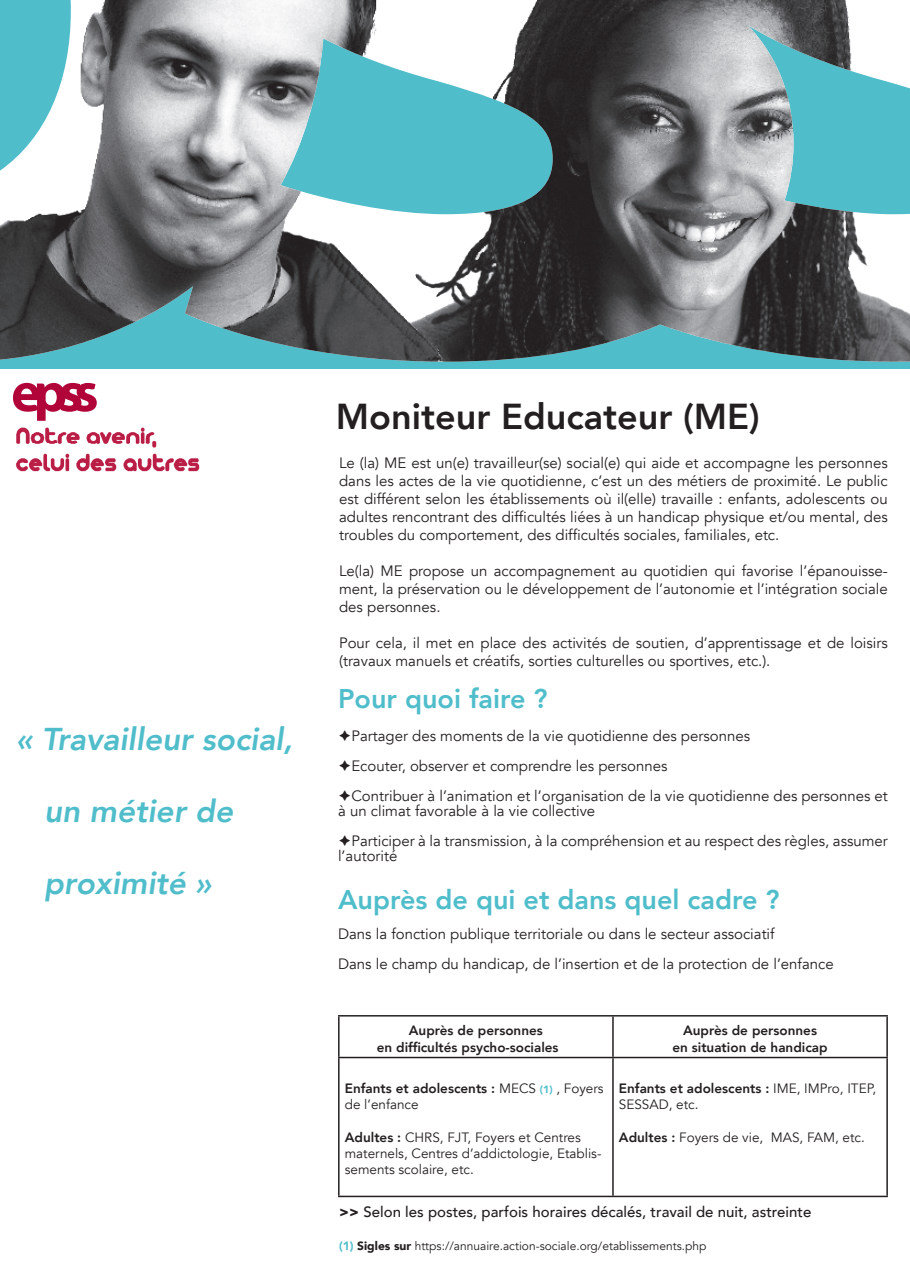
<style>
.page{position:relative;width:910px;height:1280px;background:#fff}
.page>*{position:absolute;margin:0;border:0;box-sizing:border-box;transform-origin:0 0}
.t1{font:800 36px "Avenir";color:#231f20}
.t2{font:italic 800 31.5px "Avenir";color:#50bdcb}
.t3{font:800 27px "Avenir";color:#50bdcb}
.t4{font:15px/18px "Avenir";color:#231f20}
.t5{font:500 15px "Avenir";color:#231f20}
.t6{font:13.5px/16.2px "Avenir";color:#231f20}
.t7{font:800 13.5px "Avenir";color:#231f20}
.t8{font:12px "Avenir";color:#231f20}
.s1{font-weight:800}
.s2{font-weight:900;font-size:10.5px;color:#50bdcb}
.s3{font-weight:900}
.s4{font-weight:900;color:#50bdcb}
</style>
<div class="page">
<img style="left:0;top:0;width:910px;height:362px">
<svg style="left:13px;top:383px;width:84px;height:38px"></svg>
<img style="left:15px;top:427px;width:185px;height:45px">
<hr style="left:338px;top:1015px;width:275px;height:1px;background:#231f20">
<hr style="left:338px;top:1016px;width:2px;height:41px;background:#231f20">
<hr style="left:613px;top:1015px;width:275px;height:1px;background:#231f20">
<hr style="left:612px;top:1016px;width:2px;height:41px;background:#231f20">
<hr style="left:886px;top:1016px;width:2px;height:41px;background:#231f20">
<hr style="left:338px;top:1057px;width:275px;height:1px;background:#231f20">
<hr style="left:338px;top:1058px;width:2px;height:138px;background:#231f20">
<hr style="left:613px;top:1057px;width:275px;height:1px;background:#231f20">
<hr style="left:612px;top:1058px;width:2px;height:138px;background:#231f20">
<hr style="left:886px;top:1058px;width:2px;height:138px;background:#231f20">
<hr style="left:338px;top:1196px;width:275px;height:1px;background:#231f20">
<hr style="left:613px;top:1196px;width:275px;height:1px;background:#231f20">
<p class="t2" style="left:16px;top:721px;width:278px">« Travailleur social,</p>
<p class="t2" style="left:44px;top:793px;width:191px">un métier de</p>
<p class="t2" style="left:44px;top:865px;width:169px">proximité »</p>
<p class="t1" style="left:336px;top:388px;width:425px">Moniteur Educateur (ME)</p>
<p class="t4" style="left:339px;top:454px;width:550px;text-align:justify">Le (la) ME est un(e) travailleur(se) social(e) qui aide et accompagne les personnes dans les actes de la vie quotidienne, c’est un des métiers de proximité. Le public est différent selon les établissements où il(elle) travaille : enfants, adolescents ou adultes rencontrant des difficultés liées à un handicap physique et/ou mental, des troubles du comportement, des difficultés sociales, familiales, etc.</p>
<p class="t4" style="left:339px;top:562px;width:550px;text-align:justify">Le(la) ME propose un accompagnement au quotidien qui favorise l’épanouisse&shy;ment, la préservation ou le développement de l’autonomie et l’intégration sociale des personnes.</p>
<p class="t4" style="left:339px;top:634px;width:550px">Pour cela, il met en place des activités de soutien, d’apprentissage et de loisirs (travaux manuels et créatifs, sorties culturelles ou sportives, etc.).</p>
<p class="t3" style="left:338px;top:678px;width:211px">Pour quoi faire ?</p>
<p class="t4" style="left:338px;top:727px;width:413px">➔Partager des moments de la vie quotidienne des personnes</p>
<p class="t4" style="left:338px;top:757px;width:331px">➔Ecouter, observer et comprendre les personnes</p>
<p class="t4" style="left:338px;top:789px;width:551px;line-height:15px">➔Contribuer à l’animation et l’organisation de la vie quotidienne des personnes et à un climat favorable à la vie collective</p>
<p class="t4" style="left:338px;top:834px;width:551px;line-height:15px">➔Participer à la transmission, à la compréhension et au respect des règles, assumer l’autorité</p>
<p class="t3" style="left:338px;top:878px;width:443px">Auprès de qui et dans quel cadre ?</p>
<p class="t4" style="left:338px;top:925px;width:438px">Dans la fonction publique territoriale ou dans le secteur associatif</p>
<p class="t4" style="left:338px;top:955px;width:497px">Dans le champ du handicap, de l’insertion et de la protection de l’enfance</p>
<p class="t7" style="left:409px;top:1020px;width:135px">Auprès de personnes</p>
<p class="t7" style="left:377px;top:1036px;width:183px">en difficultés psycho-sociales</p>
<p class="t6" style="left:345px;top:1081px;width:260px"><span class="s1">Enfants et adolescents :</span> MECS <span class="s2">(1)</span> , Foyers de l’enfance</p>
<p class="t6" style="left:345px;top:1129px;width:258px"><span class="s1">Adultes :</span> CHRS, FJT, Foyers et Centres maternels, Centres d’addictologie, Etablis&shy;sements scolaire, etc.</p>
<p class="t7" style="left:683px;top:1020px;width:135px">Auprès de personnes</p>
<p class="t7" style="left:672px;top:1036px;width:157px">en situation de handicap</p>
<p class="t6" style="left:619px;top:1081px;width:259px"><span class="s1">Enfants et adolescents :</span> IME, IMPro, ITEP,<br>SESSAD, etc.</p>
<p class="t6" style="left:619px;top:1129px;width:247px"><span class="s1">Adultes :</span> Foyers de vie, MAS, FAM, etc.</p>
<p class="t5" style="left:339px;top:1199px;width:474px"><span class="s3">&gt;&gt;</span> Selon les postes, parfois horaires décalés, travail de nuit, astreinte</p>
<p class="t8" style="left:339px;top:1238px;width:369px"><span class="s4">(1)</span> <span class="s3">Sigles sur</span> https://annuaire.action-sociale.org/etablissements.php</p>
</div>
